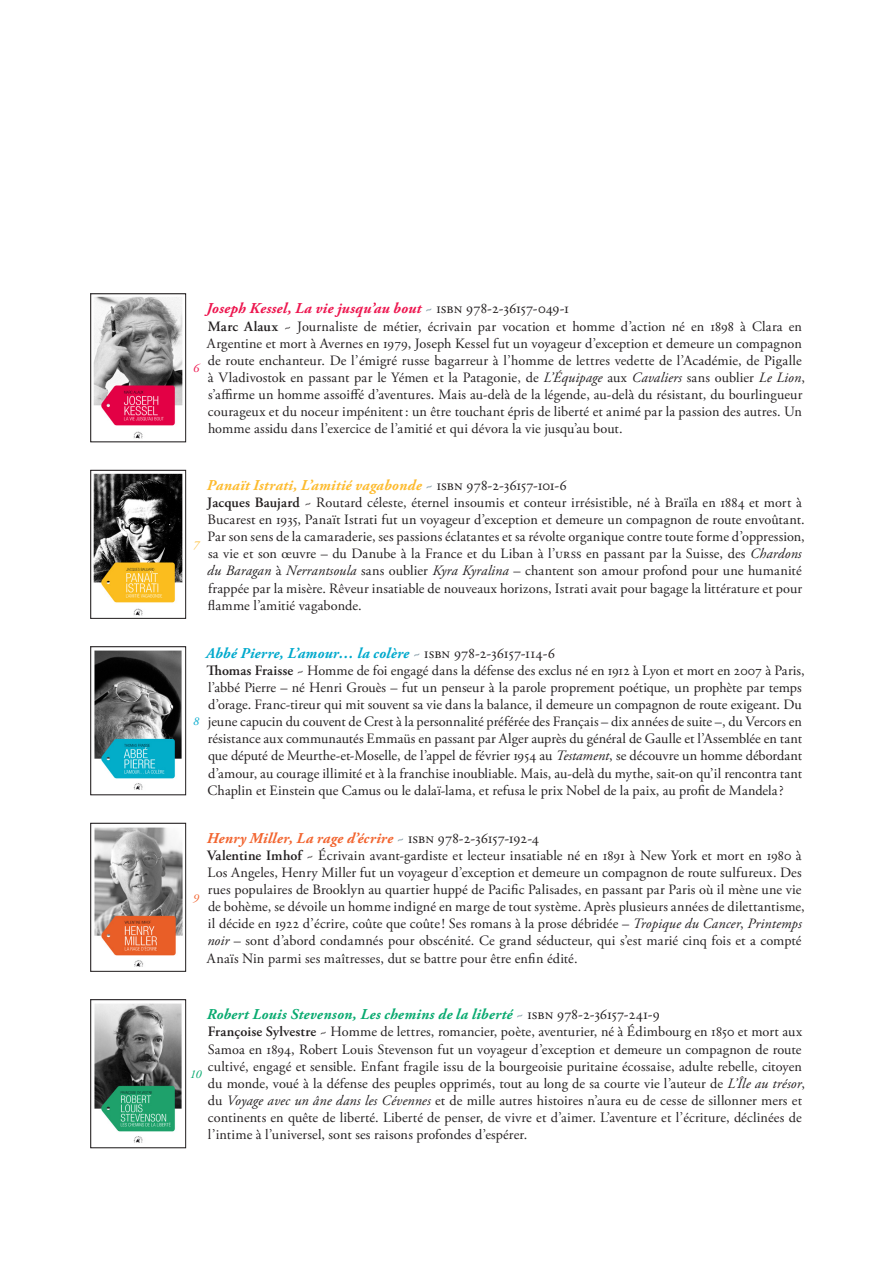
<style>
.page{position:relative;width:893px;height:1263px;background:#fff}
.page>*{position:absolute;margin:0;border:0;box-sizing:border-box;transform-origin:0 0}
.t1{font:italic 700 15px "Adobe Garamond Pro";letter-spacing:.02em;color:#09aa70}
.t2{font:italic 700 15px "Adobe Garamond Pro";letter-spacing:.015em;color:#fdbb2e}
.t3{font:italic 700 15px "Adobe Garamond Pro";letter-spacing:.015em;color:#ed154e}
.t4{font:italic 700 15px "Adobe Garamond Pro";letter-spacing:.015em;color:#00a9cc}
.t5{font:italic 700 15px "Adobe Garamond Pro";letter-spacing:.015em;color:#f2642f}
.t6{font:14.25px/17.1px "Adobe Garamond Pro";letter-spacing:-.005em;color:#231f20}
.t7{font:italic 12px "Adobe Garamond Pro";color:#09aa70}
.t8{font:italic 12px "Adobe Garamond Pro";color:#fdbb2e}
.t9{font:italic 12px "Adobe Garamond Pro";color:#ed154e}
.t10{font:italic 12px "Adobe Garamond Pro";color:#00a9cc}
.t11{font:italic 12px "Adobe Garamond Pro";color:#f2642f}
.s1{font-weight:400;font-style:normal;color:#6c8895}
.s2{font-weight:400;font-style:normal;color:#231f20}
.s3{font-weight:600}
.s4{font-style:italic}
</style>
<div class="page">
<img style="left:93px;top:473px;width:90px;height:143px">
<div style="left:90px;top:470px;width:96px;height:149px;border:1px solid #231f20"></div>
<img style="left:93px;top:296px;width:90px;height:143px">
<div style="left:90px;top:293px;width:96px;height:149px;border:1px solid #231f20"></div>
<img style="left:94px;top:650px;width:88px;height:140px">
<div style="left:90px;top:646px;width:96px;height:149px;border:1px solid #231f20"></div>
<img style="left:94px;top:827px;width:89px;height:140px">
<div style="left:90px;top:823px;width:96px;height:149px;border:1px solid #231f20"></div>
<img style="left:94px;top:1003px;width:88px;height:140px">
<div style="left:90px;top:999px;width:96px;height:149px;border:1px solid #231f20"></div>
<p class="t3" style="left:206px;top:300px;width:364px">Joseph Kessel, La vie jusqu’au bout <span class="s1">~</span> <span class="s2">isbn 978-2-36157-049-1</span></p>
<p class="t6" style="left:207px;top:318px;width:599px"><span class="s3">Marc Alaux</span> ~ Journaliste de métier, écrivain par vocation et homme d’action né en 1898 à Clara en Argentine et mort à Avernes en 1979, Joseph Kessel fut un voyageur d’exception et demeure un compagnon de route enchanteur. De l’émigré russe bagarreur à l’homme de lettres vedette de l’Académie, de Pigalle à Vladivostok en passant par le Yémen et la Patagonie, de <span class="s4">L’Équipage</span> aux <span class="s4">Cavaliers</span> sans oublier <span class="s4">Le Lion</span>, s’affirme un homme assoiffé d’aventures. Mais au-delà de la légende, au-delà du résistant, du bourlingueur courageux et du noceur impénitent: un être touchant épris de liberté et animé par la passion des autres. Un homme assidu dans l’exercice de l’amitié et qui dévora la vie jusqu’au bout.</p>
<p class="t9" style="left:193px;top:361px;width:7px">6</p>
<p class="t2" style="left:207px;top:476px;width:362px">Panaït Istrati, L’amitié vagabonde <span class="s1">~</span> <span class="s2">isbn 978-2-36157-101-6</span></p>
<p class="t6" style="left:207px;top:494px;width:599px"><span class="s3">Jacques Baujard</span> ~ Routard céleste, éternel insoumis et conteur irrésistible, né à Braïla en 1884 et mort à Bucarest en 1935, Panaït Istrati fut un voyageur d’exception et demeure un compagnon de route envoûtant.<br>Par son sens de la camaraderie, ses passions éclatantes et sa révolte organique contre toute forme d’oppression, sa vie et son œuvre – du Danube à la France et du Liban à l’urss en passant par la Suisse, des <span class="s4">Chardons du Baragan</span> à <span class="s4">Nerrantsoula</span> sans oublier <span class="s4">Kyra Kyralina</span> – chantent son amour profond pour une humanité frappée par la misère. Rêveur insatiable de nouveaux horizons, Istrati avait pour bagage la littérature et pour flamme l’amitié vagabonde.</p>
<p class="t8" style="left:193px;top:538px;width:7px">7</p>
<p class="t4" style="left:206px;top:644px;width:350px">Abbé Pierre, L’amour… la colère <span class="s1">~</span> <span class="s2">isbn 978-2-36157-114-6</span></p>
<p class="t6" style="left:206px;top:662px;width:600px"><span class="s3">Thomas Fraisse</span> ~ Homme de foi engagé dans la défense des exclus né en 1912 à Lyon et mort en 2007 à Paris, l’abbé Pierre – né Henri Grouès – fut un penseur à la parole proprement poétique, un prophète par temps d’orage. Franc-tireur qui mit souvent sa vie dans la balance, il demeure un compagnon de route exigeant. Du jeune capucin du couvent de Crest à la personnalité préférée des Français – dix années de suite –, du Vercors en résistance aux communautés Emmaüs en passant par Alger auprès du général de Gaulle et l’Assemblée en tant que député de Meurthe-et-Moselle, de l’appel de février 1954 au <span class="s4">Testament</span>, se découvre un homme débordant d’amour, au courage illimité et à la franchise inoubliable. Mais, au-delà du mythe, sait-on qu’il rencontra tant Chaplin et Einstein que Camus ou le dalaï-lama, et refusa le prix Nobel de la paix, au profit de Mandela?</p>
<p class="t10" style="left:193px;top:714px;width:7px">8</p>
<p class="t5" style="left:207px;top:829px;width:334px">Henry Miller, La rage d’écrire <span class="s1">~</span> <span class="s2">isbn 978-2-36157-192-4</span></p>
<p class="t6" style="left:207px;top:847px;width:599px"><span class="s3">Valentine Imhof</span> ~ Écrivain avant-gardiste et lecteur insatiable né en 1891 à New York et mort en 1980 à Los Angeles, Henry Miller fut un voyageur d’exception et demeure un compagnon de route sulfureux. Des rues populaires de Brooklyn au quartier huppé de Pacific Palisades, en passant par Paris où il mène une vie de bohème, se dévoile un homme indigné en marge de tout système. Après plusieurs années de dilettantisme, il décide en 1922 d’écrire, coûte que coûte! Ses romans à la prose débridée – <span class="s4">Tropique du Cancer</span>, <span class="s4">Printemps noir</span> – sont d’abord condamnés pour obscénité. Ce grand séducteur, qui s’est marié cinq fois et a compté Anaïs Nin parmi ses maîtresses, dut se battre pour être enfin édité.</p>
<p class="t11" style="left:193px;top:891px;width:7px">9</p>
<p class="t1" style="left:207px;top:1006px;width:455px">Robert Louis Stevenson, Les chemins de la liberté <span class="s1">~</span> <span class="s2">isbn 978-2-36157-241-9</span></p>
<p class="t6" style="left:208px;top:1024px;width:599px"><span class="s3">Françoise Sylvestre</span> ~ Homme de lettres, romancier, poète, aventurier, né à Édimbourg en 1850 et mort aux Samoa en 1894, Robert Louis Stevenson fut un voyageur d’exception et demeure un compagnon de route cultivé, engagé et sensible. Enfant fragile issu de la bourgeoisie puritaine écossaise, adulte rebelle, citoyen du monde, voué à la défense des peuples opprimés, tout au long de sa courte vie l’auteur de <span class="s4">L’Île au trésor</span>, du <span class="s4">Voyage avec un âne dans les Cévennes</span> et de mille autres histoires n’aura eu de cesse de sillonner mers et continents en quête de liberté. Liberté de penser, de vivre et d’aimer. L’aventure et l’écriture, déclinées de l’intime à l’universel, sont ses raisons profondes d’espérer.</p>
<p class="t7" style="left:190px;top:1067px;width:12px">10</p>
</div>
